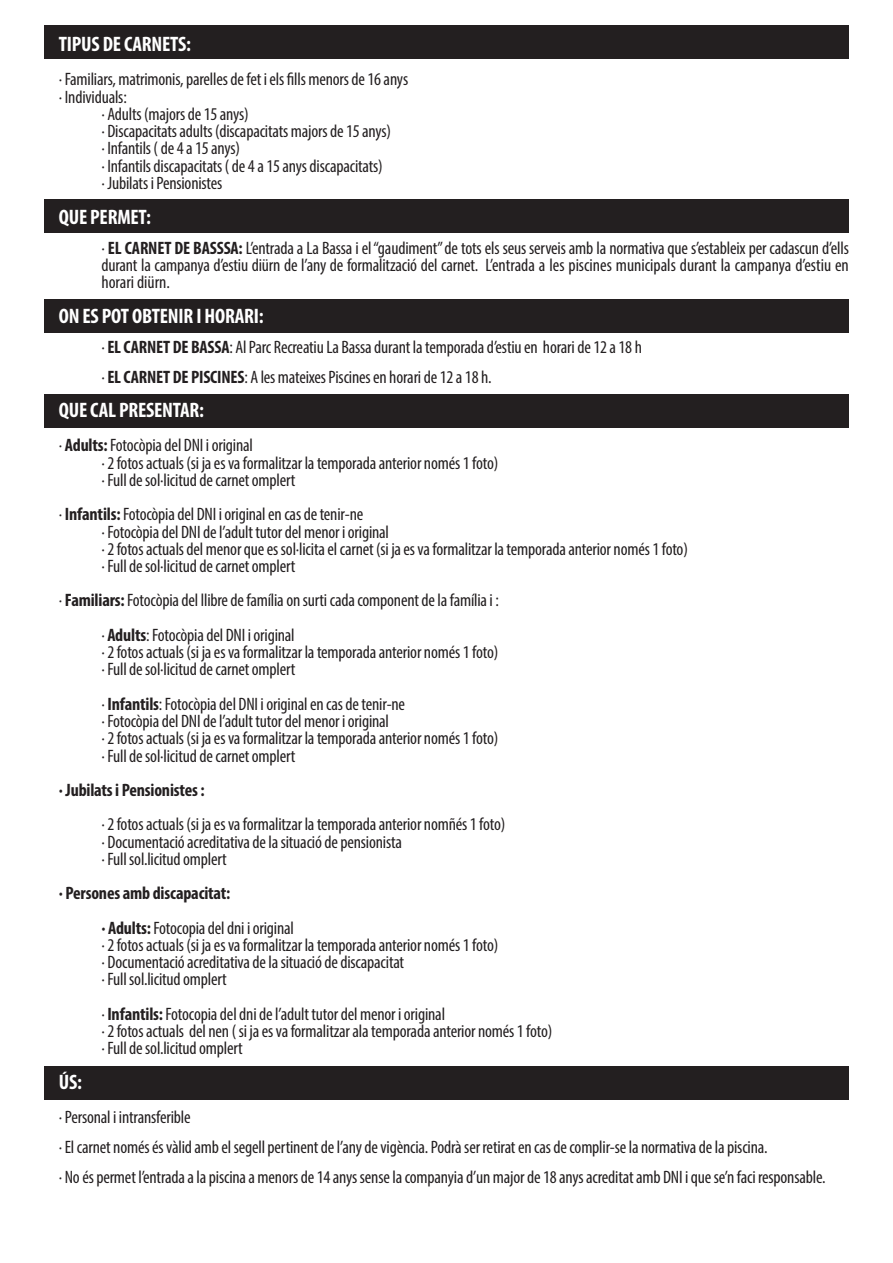
<style>
.page{position:relative;width:893px;height:1263px;background:#fff}
.page>*{position:absolute;margin:0;border:0;box-sizing:border-box;transform-origin:0 0}
.t1{font:700 condensed 21px "Myriad Pro";letter-spacing:-.01em;color:#fff}
.t2{font:condensed 18px/17.2px "Myriad Pro";letter-spacing:-.01em;color:#231f20}
.t3{font:700 condensed 18px/34.5px "Myriad Pro";letter-spacing:-.01em;color:#231f20}
.s1{font-weight:700}
.s2{font-weight:400}
</style>
<div class="page">
<div style="left:44px;top:1066px;width:805px;height:34px;background:#231f20"></div>
<div style="left:44px;top:299px;width:805px;height:34px;background:#231f20"></div>
<div style="left:44px;top:394px;width:805px;height:34px;background:#231f20"></div>
<div style="left:44px;top:199px;width:805px;height:34px;background:#231f20"></div>
<div style="left:44px;top:25px;width:805px;height:34px;background:#231f20"></div>
<p class="t1" style="left:59px;top:31px;width:134px">TIPUS DE CARNETS:</p>
<p class="t2" style="left:59px;top:71px;width:351px">· Familiars, matrimonis, parelles de fet i els fills menors de 16 anys</p>
<p class="t2" style="left:59px;top:88px;width:69px">· Individuals:</p>
<p class="t2" style="left:101px;top:105px;width:149px">· Adults (majors de 15 anys)</p>
<p class="t2" style="left:101px;top:122px;width:291px">· Discapacitats adults (discapacitats majors de 15 anys)</p>
<p class="t2" style="left:101px;top:140px;width:140px">· Infantils ( de 4 a 15 anys)</p>
<p class="t2" style="left:101px;top:157px;width:283px">· Infantils discapacitats ( de 4 a 15 anys discapacitats)</p>
<p class="t2" style="left:101px;top:174px;width:123px">· Jubilats i Pensionistes</p>
<p class="t1" style="left:59px;top:203px;width:94px">QUE PERMET:</p>
<p class="t2" style="left:101px;top:239px;width:749px;text-align:justify">· <span class="s1">EL CARNET DE BASSSA:</span> L’entrada a La Bassa i el “gaudiment” de tots els seus serveis amb la normativa que s’estableix per cadascun d’ells durant la campanya d’estiu diürn de l’any de formalització del carnet. L’entrada a les piscines municipals durant la campanya d’estiu en horari diürn.</p>
<p class="t1" style="left:59px;top:302px;width:206px">ON ES POT OBTENIR I HORARI:</p>
<p class="t2" style="left:101px;top:331px;width:542px;line-height:30px">· <span class="s1">EL CARNET DE BASSA</span>: Al Parc Recreatiu La Bassa durant la temporada d’estiu en horari de 12 a 18 h · <span class="s1">EL CARNET DE PISCINES</span>: A les mateixes Piscines en horari de 12 a 18 h.</p>
<p class="t1" style="left:59px;top:397px;width:147px">QUE CAL PRESENTAR:</p>
<p class="t2" style="left:101px;top:436px;width:398px;text-indent:-43px">· <span class="s1">Adults:</span> Fotocòpia del DNI i original<br>· 2 fotos actuals (si ja es va formalitzar la temporada anterior només 1 foto) · Full de sol·licitud de carnet omplert</p>
<p class="t2" style="left:101px;top:505px;width:588px;text-indent:-43px">· <span class="s1">Infantils:</span> Fotocòpia del DNI i original en cas de tenir-ne<br>· Fotocòpia del DNI de l’adult tutor del menor i original<br>· 2 fotos actuals del menor que es sol·licita el carnet (si ja es va formalitzar la temporada anterior només 1 foto) · Full de sol·licitud de carnet omplert</p>
<p class="t2" style="left:101px;top:583px;width:399px;line-height:34.5px;text-indent:-43px">· <span class="s1">Familiars:</span> Fotocòpia del llibre de família on surti cada component de la família i : · <span class="s1">Adults</span>: Fotocòpia del DNI i original</p>
<p class="t2" style="left:101px;top:643px;width:398px">· 2 fotos actuals (si ja es va formalitzar la temporada anterior només 1 foto) · Full de sol·licitud de carnet omplert</p>
<p class="t2" style="left:101px;top:695px;width:398px">· <span class="s1">Infantils</span>: Fotocòpia del DNI i original en cas de tenir-ne<br>· Fotocòpia del DNI de l’adult tutor del menor i original<br>· 2 fotos actuals (si ja es va formalitzar la temporada anterior només 1 foto) · Full de sol·licitud de carnet omplert</p>
<p class="t3" style="left:59px;top:772px;width:147px">· Jubilats i Pensionistes :</p>
<p class="t2" style="left:101px;top:815px;width:405px">· 2 fotos actuals (si ja es va formalitzar la temporada anterior nomñés 1 foto) · Documentació acreditativa de la situació de pensionista<br>· Full sol.licitud omplert</p>
<p class="t3" style="left:101px;top:875px;width:194px;text-indent:-43px">· Persones amb discapacitat:<br>· Adults: <span class="s2">Fotocopia del dni i original</span></p>
<p class="t2" style="left:101px;top:936px;width:398px">· 2 fotos actuals (si ja es va formalitzar la temporada anterior només 1 foto) · Documentació acreditativa de la situació de discapacitat<br>· Full sol.licitud omplert</p>
<p class="t2" style="left:101px;top:1005px;width:452px">· <span class="s1">Infantils:</span> Fotocopia del dni de l’adult tutor del menor i original<br>· 2 fotos actuals del nen ( si ja es va formalitzar ala temporada anterior només 1 foto) · Full de sol.licitud omplert</p>
<p class="t1" style="left:59px;top:1069px;width:25px">ÚS:</p>
<p class="t2" style="left:59px;top:1102px;width:768px;line-height:30px">· Personal i intransferible<br>· El carnet només és vàlid amb el segell pertinent de l’any de vigència. Podrà ser retirat en cas de complir-se la normativa de la piscina.<br>· No és permet l’entrada a la piscina a menors de 14 anys sense la companyia d’un major de 18 anys acreditat amb DNI i que se’n faci responsable.</p>
</div>
